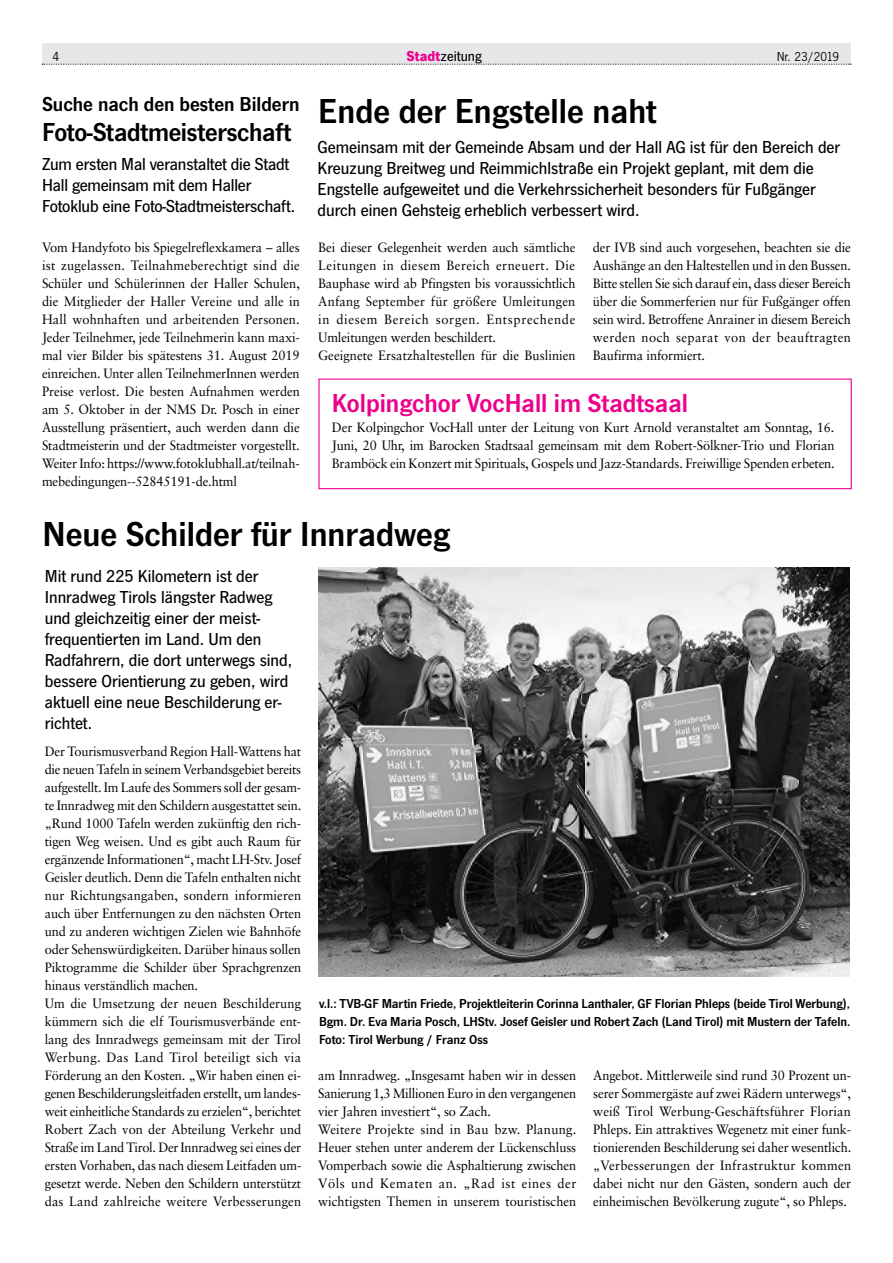
<style>
.page{position:relative;width:893px;height:1263px;background:#fff}
.page>*{position:absolute;margin:0;border:0;box-sizing:border-box;transform-origin:0 0}
.t1{font:600 36px "News Got T";color:#000}
.t2{font:600 27px "News Got T";color:#ec008c}
.t3{font:600 27px "News Got T";letter-spacing:-.01em;color:#000}
.t4{font:600 21px "News Got T";color:#000}
.t5{font:500 18px/21px "News Got T";color:#000}
.t6{font:500 15px "News Got T";color:#000}
.t7{font:13.5px/18px "Sabon";letter-spacing:-.01em;color:#000;text-align:justify;scale:.95 1}
.t8{font:600 13.5px/18px "News Got T";color:#000;text-align:justify}
.t9{font:13.5px "News Got T";color:#000}
.s1{font-weight:700;color:#ec008c}
</style>
<div class="page">
<div style="left:42px;top:43px;width:808px;height:21px;background:#e6e7e8"></div>
<svg style="left:42px;top:64px;width:809px;height:1px"></svg>
<img style="left:318px;top:568px;width:532px;height:408px">
<div style="left:318px;top:379px;width:534px;height:110px;border:1px solid #ec008c"></div>
<p class="t9" style="left:53px;top:49px;width:8px">4</p>
<p class="t6" style="left:407px;top:48px;width:77px"><span class="s1">Stadt</span>zeitung</p>
<p class="t9" style="left:777px;top:49px;width:64px">Nr. 23/2019</p>
<h3 class="t4" style="left:42px;top:91px;width:259px">Suche nach den besten Bildern</h3>
<h2 class="t3" style="left:42px;top:116px;width:251px">Foto-Stadtmeisterschaft</h2>
<h3 class="t5" style="left:42px;top:153px;width:255px">Zum ersten Mal veranstaltet die Stadt<br>Hall gemeinsam mit dem Haller<br>Fotoklub eine Foto-Stadtmeisterschaft.</h3>
<p class="t7" style="left:42px;top:238px;width:273px">Vom Handyfoto bis Spiegelreflexkamera – alles ist zugelassen. Teilnahmeberechtigt sind die Schüler und Schülerinnen der Haller Schulen, die Mitglieder der Haller Vereine und alle in Hall wohnhaften und arbeitenden Personen.<br>Jeder Teilnehmer, jede Teilnehmerin kann maxi&shy;mal vier Bilder bis spätestens 31. August 2019 einreichen. Unter allen TeilnehmerInnen werden Preise verlost. Die besten Aufnahmen werden am 5. Oktober in der NMS Dr. Posch in einer Ausstellung präsentiert, auch werden dann die Stadtmeisterin und der Stadtmeister vorgestellt.<br>Weiter Info: https://www.fotoklubhall.at/teilnah&shy;mebedingungen--52845191-de.html</p>
<h1 class="t1" style="left:318px;top:90px;width:340px">Ende der Engstelle naht</h1>
<p class="t5" style="left:317px;top:136px;width:524px">Gemeinsam mit der Gemeinde Absam und der Hall AG ist für den Bereich der Kreuzung Breitweg und Reimmichlstraße ein Projekt geplant, mit dem die Engstelle aufgeweitet und die Verkehrssicherheit besonders für Fußgänger durch einen Gehsteig erheblich verbessert wird.</p>
<p class="t7" style="left:593px;top:238px;width:273px">der IVB sind auch vorgesehen, beachten sie die Aushänge an den Haltestellen und in den Bussen.<br>Bitte stellen Sie sich darauf ein, dass dieser Bereich über die Sommerferien nur für Fußgänger offen sein wird. Betroffene Anrainer in diesem Bereich werden noch separat von der beauftragten Baufirma informiert.</p>
<p class="t7" style="left:318px;top:238px;width:272px;text-align:left">Bei dieser Gelegenheit werden auch sämtliche Leitungen in diesem Bereich erneuert. Die Bauphase wird ab Pfingsten bis voraussichtlich Anfang September für größere Umleitungen in diesem Bereich sorgen. Entsprechende Umleitungen werden beschildert.<br>Geeignete Ersatzhaltestellen für die Buslinien</p>
<h2 class="t2" style="left:332px;top:387px;width:358px">Kolpingchor VocHall im Stadtsaal</h2>
<p class="t7" style="left:332px;top:418px;width:531px">Der Kolpingchor VocHall unter der Leitung von Kurt Arnold veranstaltet am Sonntag, 16.<br>Juni, 20 Uhr, im Barocken Stadtsaal gemeinsam mit dem Robert-Sölkner-Trio und Florian Bramböck ein Konzert mit Spirituals, Gospels und Jazz-Standards. Freiwillige Spenden erbeten.</p>
<h1 class="t1" style="left:43px;top:513px;width:409px">Neue Schilder für Innradweg</h1>
<p class="t5" style="left:45px;top:565px;width:249px">Mit rund 225 Kilometern ist der<br>Innradweg Tirols längster Radweg und gleichzeitig einer der meist&shy;frequentierten im Land. Um den<br>Radfahrern, die dort unterwegs sind, bessere Orientierung zu geben, wird aktuell eine neue Beschilderung er&shy;richtet.</p>
<p class="t7" style="left:45px;top:742px;width:272px;text-align:left">Der Tourismusverband Region Hall-Wattens hat die neuen Tafeln in seinem Verbandsgebiet bereits aufgestellt. Im Laufe des Sommers soll der gesam&shy;te Innradweg mit den Schildern ausgestattet sein. „Rund 1000 Tafeln werden zukünftig den rich&shy;tigen Weg weisen. Und es gibt auch Raum für ergänzende Informationen“, macht LH-Stv. Josef Geisler deutlich. Denn die Tafeln enthalten nicht nur Richtungsangaben, sondern informieren auch über Entfernungen zu den nächsten Orten und zu anderen wichtigen Zielen wie Bahnhöfe oder Sehenswürdigkeiten. Darüber hinaus sollen Piktogramme die Schilder über Sprachgrenzen hinaus verständlich machen.<br>Um die Umsetzung der neuen Beschilderung kümmern sich die elf Tourismusverbände ent&shy;lang des Innradwegs gemeinsam mit der Tirol Werbung. Das Land Tirol beteiligt sich via Förderung an den Kosten. „Wir haben einen ei&shy;genen Beschilderungsleitfaden erstellt, um landes&shy;weit einheitliche Standards zu erzielen“, berichtet Robert Zach von der Abteilung Verkehr und Straße im Land Tirol. Der Innradweg sei eines der ersten Vorhaben, das nach diesem Leitfaden um&shy;gesetzt werde. Neben den Schildern unterstützt das Land zahlreiche weitere Verbesserungen</p>
<p class="t8" style="left:319px;top:994px;width:533px">v.l.: TVB-GF Martin Friede, Projektleiterin Corinna Lanthaler, GF Florian Phleps (beide Tirol Werbung), Bgm. Dr. Eva Maria Posch, LHStv. Josef Geisler und Robert Zach (Land Tirol) mit Mustern der Tafeln.<br>Foto: Tirol Werbung / Franz Oss</p>
<p class="t7" style="left:318px;top:1066px;width:273px;text-align:left">am Innradweg. „Insgesamt haben wir in dessen Sanierung 1,3 Millionen Euro in den vergangenen vier Jahren investiert“, so Zach.<br>Weitere Projekte sind in Bau bzw. Planung.<br>Heuer stehen unter anderem der Lückenschluss Vomperbach sowie die Asphaltierung zwischen Völs und Kematen an. „Rad ist eines der wichtigsten Themen in unserem touristischen</p>
<p class="t7" style="left:593px;top:1066px;width:273px">Angebot. Mittlerweile sind rund 30 Prozent un&shy;serer Sommergäste auf zwei Rädern unterwegs“, weiß Tirol Werbung-Geschäftsführer Florian Phleps. Ein attraktives Wegenetz mit einer funk&shy;tionierenden Beschilderung sei daher wesentlich. „Verbesserungen der Infrastruktur kommen dabei nicht nur den Gästen, sondern auch der einheimischen Bevölkerung zugute“, so Phleps.</p>
</div>
